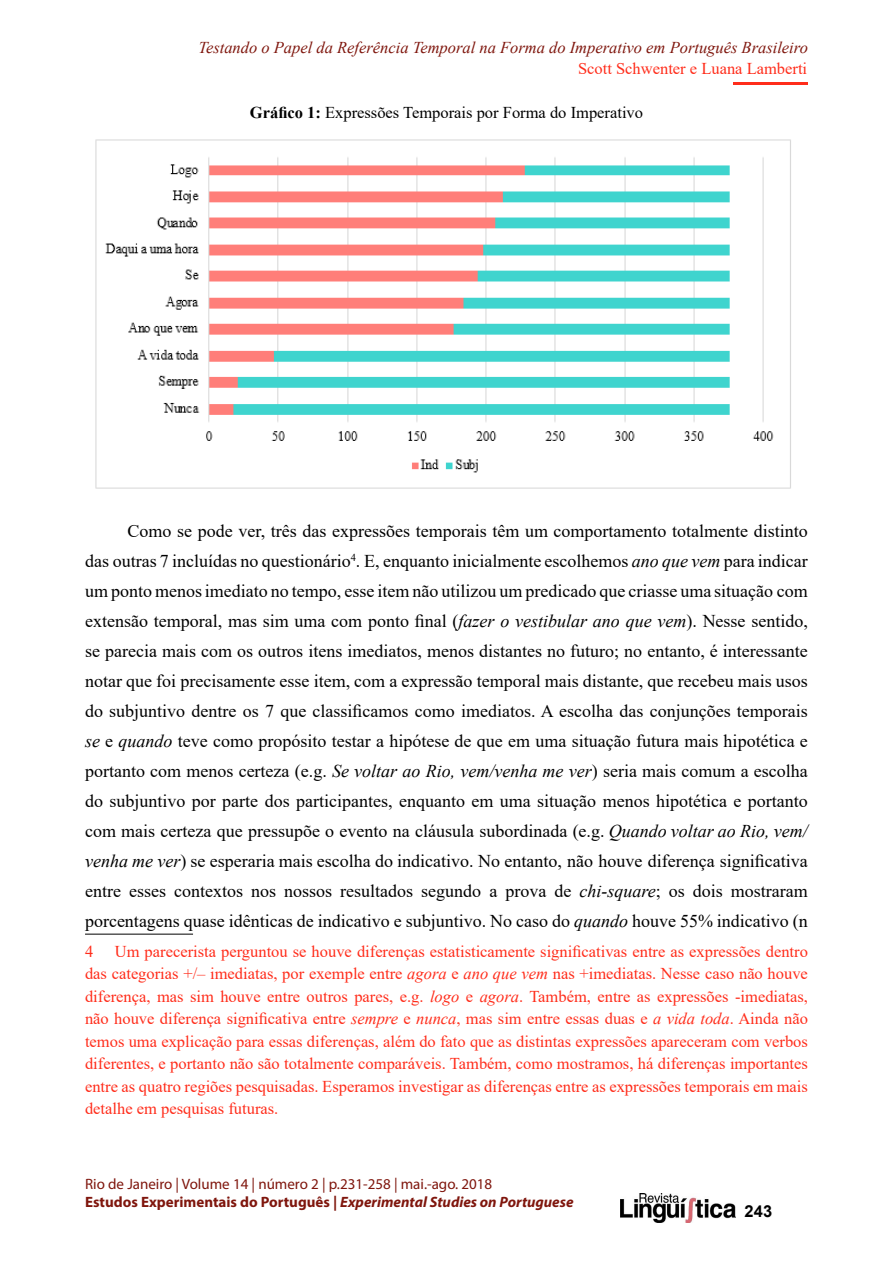
<style>
.page{position:relative;width:893px;height:1263px;background:#fff}
.page>*{position:absolute;margin:0;border:0;box-sizing:border-box;transform-origin:0 0}
.t1{font:18px/30px "Times New Roman";color:#000;text-align:justify}
.t2{font:16.5px/22.5px "Times New Roman";color:#ff2d1b;text-align:justify}
.t3{font:italic 16.5px "Times New Roman";color:#7f160d}
.t4{font:16.5px "Times New Roman";color:#000}
.t5{font:700 16.5px "Arial";color:#000}
.t6{font:15px/18px "Myriad Pro";color:#7f160d}
.s1{font-weight:700}
.s2{font-style:italic}
.s3{font-weight:700;font-style:italic}
</style>
<div class="page">
<img style="left:621px;top:1194px;width:115px;height:28px">
<hr style="left:733px;top:82px;width:75px;height:3px;background:#ff2d1b">
<img style="left:95px;top:139px;width:696px;height:350px">
<hr style="left:85px;top:934px;width:108px;height:1px;background:#000">
<p class="t3" style="left:198px;top:36px;width:611px">Testando o Papel da Referência Temporal na Forma do Imperativo em Português Brasileiro</p>
<p class="t2" style="left:578px;top:57px;width:231px">Scott Schwenter e Luana Lamberti</p>
<p class="t4" style="left:250px;top:101px;width:395px"><span class="s1">Gráfico 1:</span> Expressões Temporais por Forma do Imperativo</p>
<p class="t1" style="left:85px;top:516px;width:724px;text-indent:43px">Como se pode ver, três das expressões temporais têm um comportamento totalmente distinto das outras 7 incluídas no questionário<sup>4</sup>. E, enquanto inicialmente escolhemos <span class="s2">ano que vem</span> para indicar um ponto menos imediato no tempo, esse item não utilizou um predicado que criasse uma situação com extensão temporal, mas sim uma com ponto final (<span class="s2">fazer o vestibular ano que vem</span>). Nesse sentido, se parecia mais com os outros itens imediatos, menos distantes no futuro; no entanto, é interessante notar que foi precisamente esse item, com a expressão temporal mais distante, que recebeu mais usos do subjuntivo dentre os 7 que classificamos como imediatos. A escolha das conjunções temporais <span class="s2">se</span> e <span class="s2">quando</span> teve como propósito testar a hipótese de que em uma situação futura mais hipotética e portanto com menos certeza (e.g. <span class="s2">Se voltar ao Rio, vem/venha me ver</span>) seria mais comum a escolha do subjuntivo por parte dos participantes, enquanto em uma situação menos hipotética e portanto com mais certeza que pressupõe o evento na cláusula subordinada (e.g. <span class="s2">Quando voltar ao Rio, vem/ venha me ver</span>) se esperaria mais escolha do indicativo. No entanto, não houve diferença significativa entre esses contextos nos nossos resultados segundo a prova de <span class="s2">chi-square</span>; os dois mostraram porcentagens quase idênticas de indicativo e subjuntivo. No caso do <span class="s2">quando</span> houve 55% indicativo (n</p>
<p class="t2" style="left:85px;top:939px;width:10px">4</p>
<p class="t2" style="left:85px;top:939px;width:724px;text-indent:30px">Um parecerista perguntou se houve diferenças estatisticamente significativas entre as expressões dentro das categorias +/– imediatas, por exemple entre <span class="s2">agora</span> e <span class="s2">ano que vem</span> nas +imediatas. Nesse caso não houve diferença, mas sim houve entre outros pares, e.g. <span class="s2">logo</span> e <span class="s2">agora</span>. Também, entre as expressões -imediatas, não houve diferença significativa entre <span class="s2">sempre</span> e <span class="s2">nunca</span>, mas sim entre essas duas e <span class="s2">a vida toda</span>. Ainda não temos uma explicação para essas diferenças, além do fato que as distintas expressões apareceram com verbos diferentes, e portanto não são totalmente comparáveis. Também, como mostramos, há diferenças importantes entre as quatro regiões pesquisadas. Esperamos investigar as diferenças entre as expressões temporais em mais detalhe em pesquisas futuras.</p>
<p class="t6" style="left:85px;top:1175px;width:490px">Rio de Janeiro | Volume 14 | número 2 | p.231-258 | mai.-ago. 2018<br><span class="s1">Estudos Experimentais do Português |</span> <span class="s3">Experimental Studies on Portuguese</span></p>
<p class="t5" style="left:745px;top:1199px;width:29px">243</p>
</div>
